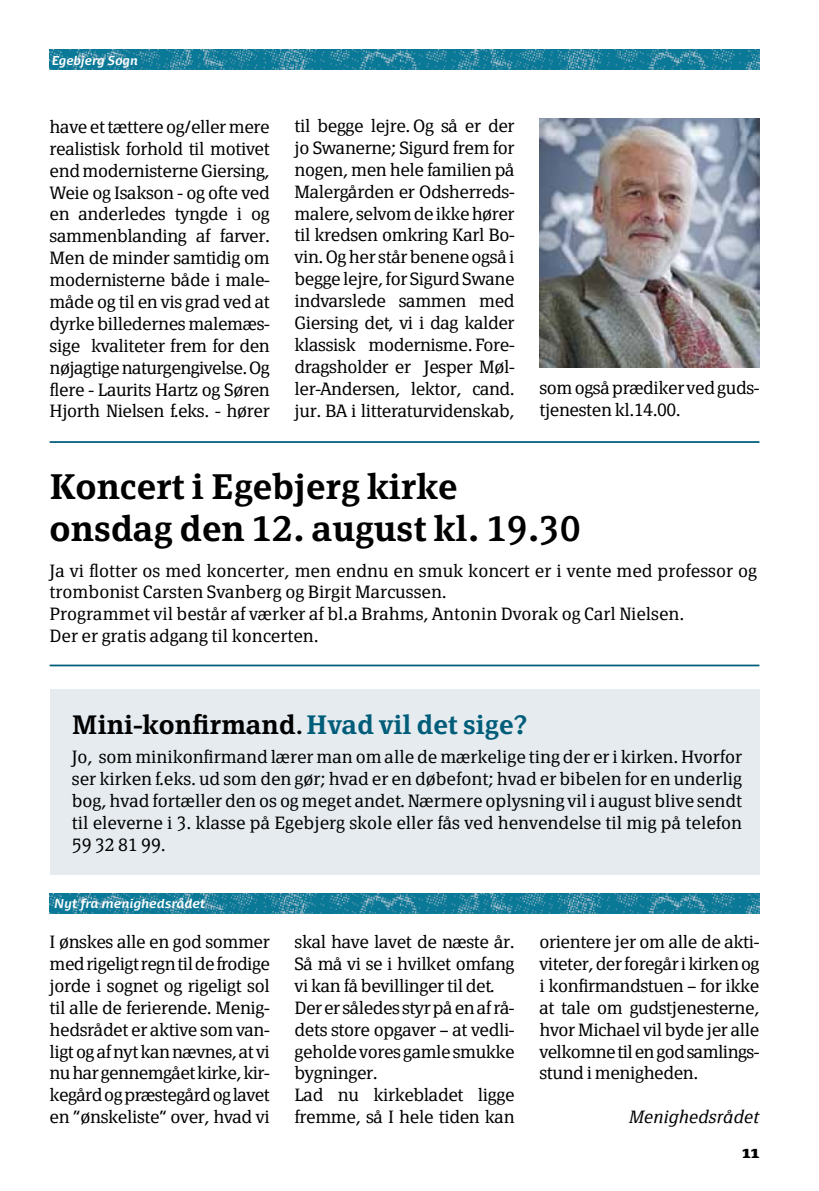
<style>
.page{position:relative;width:819px;height:1191px;background:#fff}
.page>*{position:absolute;margin:0;border:0;box-sizing:border-box;transform-origin:0 0}
.t1{font:600 35px/42px "Page Serif TF";color:#000}
.t2{font:600 26.25px "Page Serif TF";color:#000}
.t3{font:300 17.5px/21.9px "Page Serif TF";letter-spacing:-.02em;color:#000;text-align:justify}
.t4{font:300 17.5px/21.9px "Page Serif TF";color:#000}
.t5{font:italic 300 17.5px "Page Serif TF";color:#000}
.t6{font:700 17.5px "Page Serif";color:#000}
.t7{font:italic 700 12.25px "Dancer TF";color:#fff}
.t8{font:italic 700 12.25px "Dancer TF";color:#fff;scale:.96 1}
.s1{font-weight:700;font-size:17.5px}
.s2{color:#005d79}
</style>
<div class="page">
<img style="left:50px;top:50px;width:709px;height:20px">
<img style="left:50px;top:894px;width:709px;height:19px">
<hr style="left:50px;top:664px;width:709px;height:2px;background:#005d79">
<hr style="left:50px;top:441px;width:709px;height:2px;background:#005d79">
<img style="left:539px;top:119px;width:220px;height:249px">
<div style="left:50px;top:689px;width:709px;height:185px;background:#e5ebef"></div>
<p class="t8" style="left:51px;top:53px;width:91px">Egebjerg Sogn</p>
<p class="t3" style="left:50px;top:116px;width:222px">have et tættere og/eller mere realistisk forhold til motivet end modernisterne Giersing, Weie og Isakson - og ofte ved en anderledes tyngde i og sammenblanding af farver.<br>Men de minder samtidig om modernisterne både i male&shy;måde og til en vis grad ved at dyrke billedernes malemæs&shy;sige kvaliteter frem for den nøjagtige naturgengivelse. Og flere - Laurits Hartz og Søren Hjorth Nielsen f.eks. - hører</p>
<p class="t3" style="left:294px;top:115px;width:221px">til begge lejre. Og så er der jo Swanerne; Sigurd frem for nogen, men hele familien på Malergården er Odsherreds&shy;malere, selvom de ikke hører til kredsen omkring Karl Bo&shy;vin. Og her står benene også i begge lejre, for Sigurd Swane indvarslede sammen med Giersing det, vi i dag kalder klassisk modernisme. Fore&shy;dragsholder er Jesper Møl&shy;ler-Andersen, lektor, cand. jur. BA i litteraturvidenskab,</p>
<p class="t3" style="left:539px;top:377px;width:221px">som også prædiker ved guds&shy;tjenesten kl.14.00.</p>
<h1 class="t1" style="left:50px;top:465px;width:532px">Koncert i Egebjerg kirke onsdag den 12. august kl. 19.30</h1>
<p class="t4" style="left:50px;top:559px;width:708px">Ja vi flotter os med koncerter, men endnu en smuk koncert er i vente med professor og trombonist Carsten Svanberg og Birgit Marcussen.<br>Programmet vil består af værker af bl.a Brahms, Antonin Dvorak og Carl Nielsen.<br>Der er gratis adgang til koncerten.</p>
<h2 class="t2" style="left:72px;top:709px;width:457px">Mini-konfirmand<span class="s1">.</span> <span class="s2">Hvad vil det sige?</span></h2>
<p class="t3" style="left:72px;top:746px;width:672px">Jo, som minikonfirmand lærer man om alle de mærkelige ting der er i kirken. Hvorfor ser kirken f.eks. ud som den gør; hvad er en døbefont; hvad er bibelen for en underlig bog, hvad fortæller den os og meget andet. Nærmere oplysning vil i august blive sendt til eleverne i 3. klasse på Egebjerg skole eller fås ved henvendelse til mig på telefon 59 32 81 99.</p>
<p class="t7" style="left:54px;top:895px;width:153px">Nyt fra menighedsrådet</p>
<p class="t3" style="left:50px;top:931px;width:222px">I ønskes alle en god sommer med rigeligt regn til de frodige jorde i sognet og rigeligt sol til alle de ferierende. Menig&shy;hedsrådet er aktive som van&shy;ligt og af nyt kan nævnes, at vi nu har gennemgået kirke, kir&shy;kegård og præstegård og lavet en ”ønskeliste” over, hvad vi</p>
<p class="t3" style="left:294px;top:931px;width:222px;text-align:left">skal have lavet de næste år.<br>Så må vi se i hvilket omfang vi kan få bevillinger til det.<br>Der er således styr på en af rå&shy;dets store opgaver – at vedli&shy;geholde vores gamle smukke bygninger.<br>Lad nu kirkebladet ligge fremme, så I hele tiden kan</p>
<p class="t3" style="left:539px;top:931px;width:222px">orientere jer om alle de akti&shy;viteter, der foregår i kirken og i konfirmandstuen – for ikke at tale om gudstjenesterne, hvor Michael vil byde jer alle velkomne til en god samlings&shy;stund i menigheden.</p>
<p class="t5" style="left:628px;top:1106px;width:132px">Menighedsrådet</p>
<p class="t6" style="left:742px;top:1141px;width:19px">11</p>
</div>
